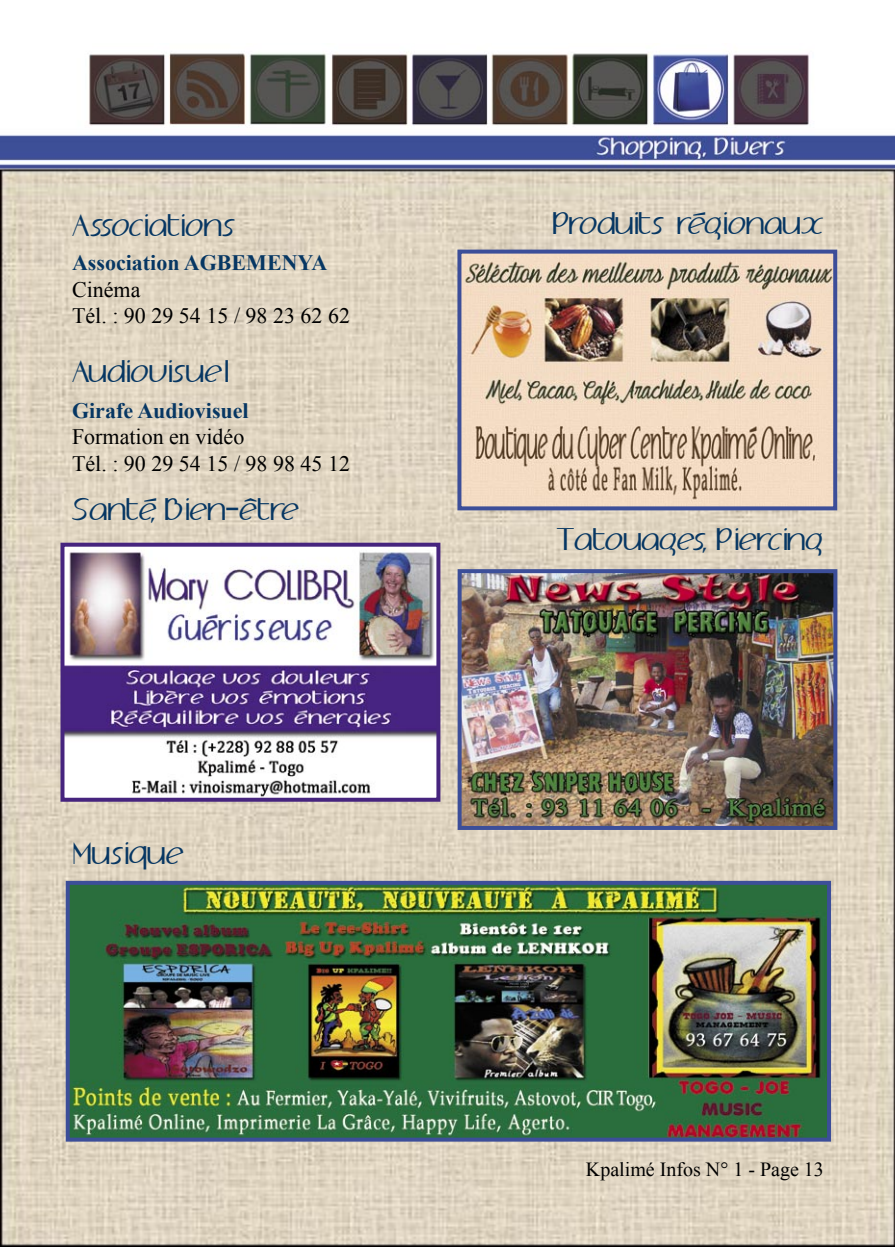
<style>
.page{position:relative;width:896px;height:1248px;background:#fff}
.page>*{position:absolute;margin:0;border:0;box-sizing:border-box;transform-origin:0 0}
.t1{font:28px "Adolphus";color:#073763}
.t2{font:28px "Adolphus";letter-spacing:-.025em;color:#073763}
.t3{font:22px/26.4px "Times New Roman";color:#000}
.t4{font:700 22px "Times New Roman";color:#073763}
.t5{font:20px "Times New Roman";color:#000}
</style>
<div class="page">
<img style="left:0;top:52px;width:894px;height:116px">
<img style="left:0;top:168px;width:894px;height:1078px">
<img style="left:65px;top:547px;width:370px;height:249px">
<div style="left:60px;top:542px;width:380px;height:259px;border:4px solid #46247e"></div>
<img style="left:462px;top:254px;width:370px;height:251px">
<div style="left:457px;top:249px;width:380px;height:261px;border:4px solid #3c4e99"></div>
<img style="left:462px;top:574px;width:370px;height:250px">
<div style="left:457px;top:569px;width:380px;height:260px;border:4px solid #3c4e99"></div>
<img style="left:71px;top:885px;width:755px;height:251px">
<div style="left:66px;top:880px;width:765px;height:261px;border:4px solid #3c4e99"></div>
<p class="t1" style="left:72px;top:210px;width:168px">Associations</p>
<p class="t4" style="left:72px;top:250px;width:257px">Association AGBEMENYA</p>
<p class="t3" style="left:72px;top:276px;width:280px">Cinéma<br>Tél. : 90 29 54 15 / 98 23 62 62</p>
<p class="t1" style="left:72px;top:356px;width:160px">Audiovisuel</p>
<p class="t4" style="left:72px;top:398px;width:178px">Girafe Audiovisuel</p>
<p class="t3" style="left:72px;top:423px;width:280px">Formation en vidéo<br>Tél. : 90 29 54 15 / 98 98 45 12</p>
<p class="t1" style="left:72px;top:494px;width:229px">Santé, Bien-être</p>
<p class="t1" style="left:74px;top:838px;width:112px">Musique</p>
<p class="t2" style="left:553px;top:209px;width:272px">Produits régionaux</p>
<p class="t1" style="left:557px;top:525px;width:269px">Tatouages, Piercing</p>
<p class="t5" style="left:586px;top:1157px;width:239px">Kpalimé Infos N° 1 - Page 13</p>
</div>
